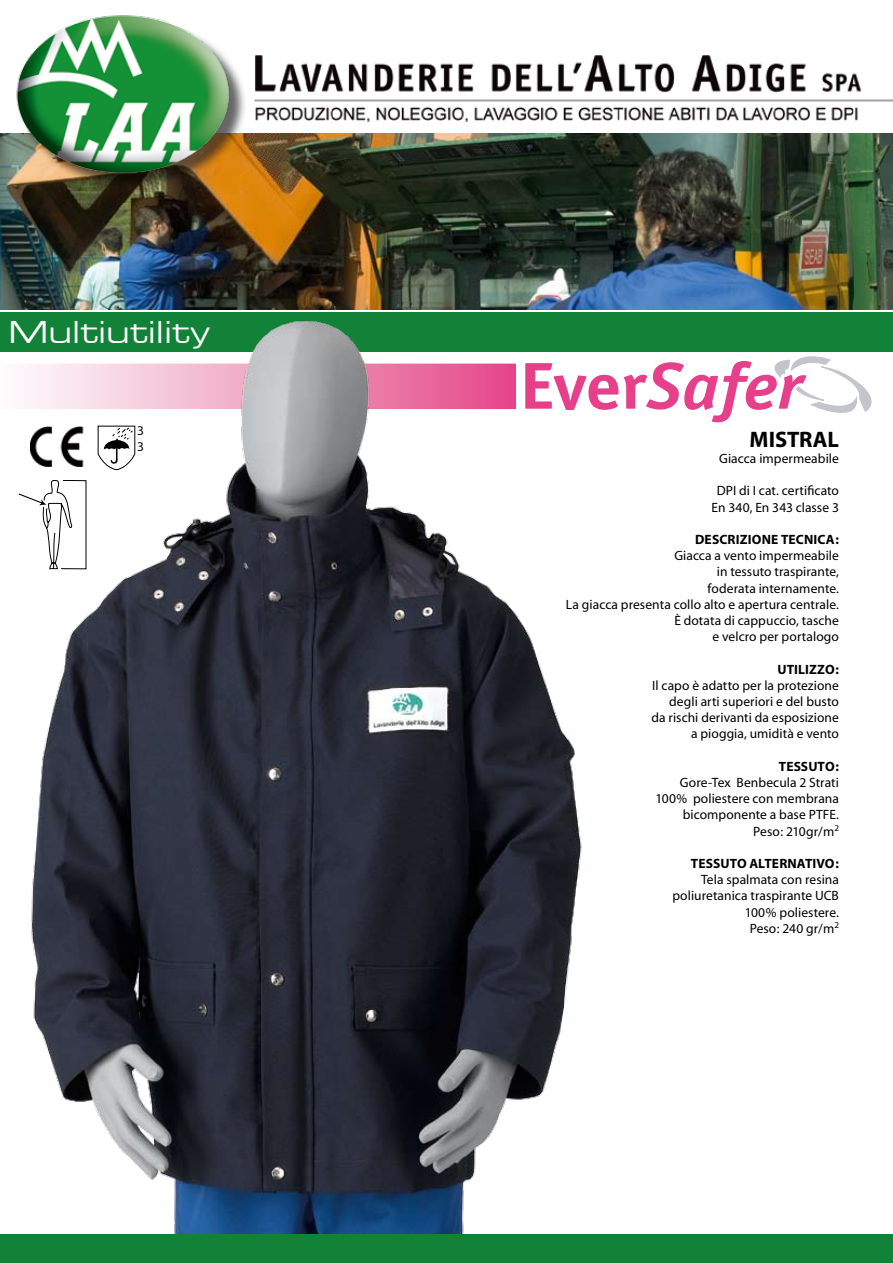
<style>
.page{position:relative;width:893px;height:1263px;background:#fff}
.page>*{position:absolute;margin:0;border:0;box-sizing:border-box;transform-origin:0 0}
.t1{font:30px "Eurostile Extended Two";color:#fff}
.t2{font:700 22.5px "Myriad";letter-spacing:-.005em;color:#000}
.t3{font:13.5px/16.2px "Myriad";letter-spacing:.005em;color:#000;text-align:right}
.t4{font:700 13.5px "Myriad";letter-spacing:.005em;color:#000}
.t5{font:13.5px/16.2px "Myriad";color:#190a10}
</style>
<div class="page">
<img style="left:254px;top:55px;width:639px;height:66px">
<div style="left:0;top:312px;width:893px;height:39px;background:#118237"></div>
<svg style="left:602px;top:374px;width:16px;height:36px"></svg>
<svg style="left:624px;top:357px;width:247px;height:65px"></svg>
<img style="left:0;top:133px;width:893px;height:177px">
<img style="left:0;top:15px;width:250px;height:175px">
<img style="left:10px;top:286px;width:592px;height:949px">
<div style="left:0;top:1235px;width:893px;height:28px;background:#118237"></div>
<h1 class="t1" style="left:9px;top:312px;width:203px">Multiutility</h1>
<p class="t5" style="left:137px;top:423px;width:8px">3<br>3</p>
<h2 class="t2" style="left:749px;top:428px;width:91px">MISTRAL</h2>
<p class="t3" style="left:719px;top:451px;width:121px">Giacca impermeabile</p>
<p class="t3" style="left:712px;top:483px;width:129px;text-align:center">DPI di I cat. certificato<br>En 340, En 343 classe 3</p>
<p class="t4" style="left:695px;top:532px;width:145px">DESCRIZIONE TECNICA:</p>
<p class="t3" style="left:566px;top:548px;width:274px">Giacca a vento impermeabile<br>in tessuto traspirante,<br>foderata internamente.<br>La giacca presenta collo alto e apertura centrale.<br>È dotata di cappuccio, tasche<br>e velcro per portalogo</p>
<p class="t4" style="left:777px;top:662px;width:63px">UTILIZZO:</p>
<p class="t3" style="left:652px;top:678px;width:189px">Il capo è adatto per la protezione degli arti superiori e del busto<br>da rischi derivanti da esposizione a pioggia, umidità e vento</p>
<p class="t4" style="left:779px;top:759px;width:62px">TESSUTO:</p>
<p class="t3" style="left:655px;top:775px;width:185px">Gore-Tex Benbecula 2 Strati<br>100% poliestere con membrana bicomponente a base PTFE.<br>Peso: 210gr/m<sup>2</sup></p>
<p class="t4" style="left:691px;top:856px;width:150px">TESSUTO ALTERNATIVO:</p>
<p class="t3" style="left:672px;top:872px;width:168px">Tela spalmata con resina poliuretanica traspirante UCB<br>100% poliestere.<br>Peso: 240 gr/m<sup>2</sup></p>
</div>
